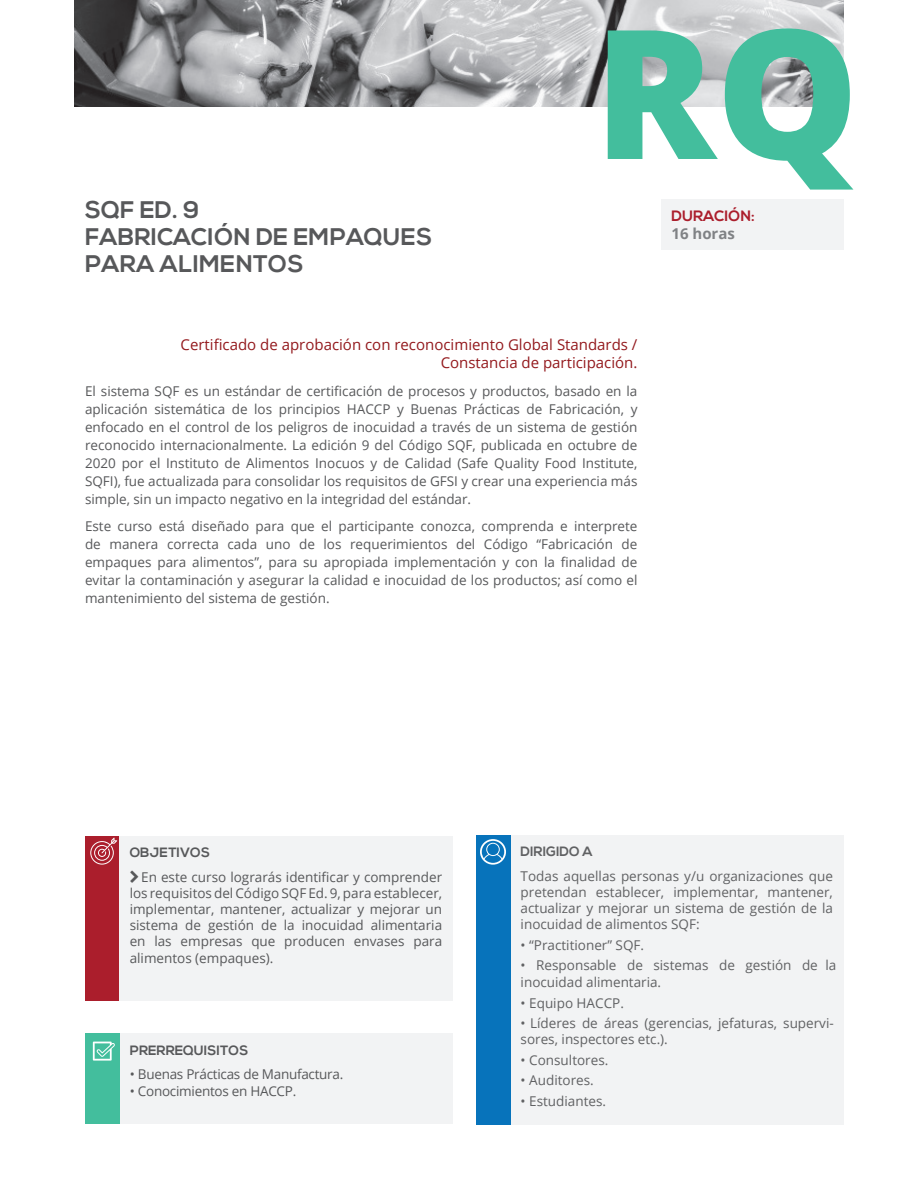
<style>
.page{position:relative;width:918px;height:1188px;background:#fff}
.page>*{position:absolute;margin:0;border:0;box-sizing:border-box;transform-origin:0 0}
.t1{font:800 180px "Open Sans";color:#43be9d}
.t2{font:700 24px "Nexa";letter-spacing:.01em;color:#57585a}
.t3{font:15px/18px "Open Sans";color:#93191d;text-align:right}
.Secciones{font:700 15px "Nexa";color:#ab1e2c}
.Secciones-2{font:700 15px "Open Sans";color:#808285}
.t4{font:13.5px/18px "Open Sans";color:#57585a;text-align:justify}
.t5{font:13.5px/16.2px "Open Sans";color:#606163}
.t6{font:13.5px "Open Sans";letter-spacing:-.02em;color:#57585a}
.t7{font:700 13.5px "Nexa";color:#57585a}
.t8{font:700 13.5px "Nexa";color:#606163}
</style>
<div class="page">
<div style="left:661px;top:199px;width:183px;height:51px;background:#f2f3f4"></div>
<img style="left:74px;top:0;width:770px;height:106px">
<div style="left:85px;top:836px;width:34px;height:164px;background:#ab1e2c"></div>
<div style="left:119px;top:836px;width:334px;height:164px;background:#f2f3f4"></div>
<svg style="left:90px;top:838px;width:27px;height:27px"></svg>
<div style="left:510px;top:835px;width:334px;height:290px;background:#f2f3f4"></div>
<div style="left:119px;top:1034px;width:334px;height:90px;background:#f2f3f4"></div>
<div style="left:476px;top:835px;width:34px;height:290px;background:#0773bb"></div>
<div style="left:85px;top:1034px;width:34px;height:90px;background:#43be9d"></div>
<svg style="left:480px;top:839px;width:26px;height:26px"></svg>
<svg style="left:93px;top:1042px;width:22px;height:19px"></svg>
<p class="t2" style="left:85px;top:195px;width:116px">SQF ED. 9</p>
<p class="t2" style="left:85px;top:222px;width:349px">FABRICACIÓN DE EMPAQUES</p>
<p class="t2" style="left:85px;top:249px;width:220px">PARA ALIMENTOS</p>
<h1 class="t1" style="left:594px;top:-43px;width:267px">RQ</h1>
<p class="Secciones" style="left:671px;top:208px;width:85px">DURACIÓN:</p>
<p class="Secciones-2" style="left:671px;top:223px;width:65px">16 horas</p>
<p class="t3" style="left:181px;top:335px;width:458px">Certificado de aprobación con reconocimiento Global Standards /<br>Constancia de participación.</p>
<p class="t4" style="left:85px;top:382px;width:554px">El sistema SQF es un estándar de certificación de procesos y productos, basado en la aplicación sistemática de los principios HACCP y Buenas Prácticas de Fabricación, y enfocado en el control de los peligros de inocuidad a través de un sistema de gestión reconocido internacionalmente. La edición 9 del Código SQF, publicada en octubre de 2020 por el Instituto de Alimentos Inocuos y de Calidad (Safe Quality Food Institute, SQFI), fue actualizada para consolidar los requisitos de GFSI y crear una experiencia más simple, sin un impacto negativo en la integridad del estándar.</p>
<p class="t4" style="left:85px;top:516px;width:554px">Este curso está diseñado para que el participante conozca, comprenda e interprete de manera correcta cada uno de los requerimientos del Código “Fabricación de empaques para alimentos”, para su apropiada implementación y con la finalidad de evitar la contaminación y asegurar la calidad e inocuidad de los productos; así como el mantenimiento del sistema de gestión.</p>
<p class="t7" style="left:130px;top:844px;width:82px">OBJETIVOS</p>
<p class="t4" style="left:130px;top:868px;width:314px;line-height:16.2px;text-indent:11px">En este curso lograrás identificar y comprender los requisitos del Código SQF Ed. 9, para establecer, implementar, mantener, actualizar y mejorar un sistema de gestión de la inocuidad alimentaria en las empresas que producen envases para alimentos (empaques).</p>
<p class="t7" style="left:130px;top:1042px;width:120px">PRERREQUISITOS</p>
<p class="t6" style="left:130px;top:1065px;width:215px">• Buenas Prácticas de Manufactura.</p>
<p class="t6" style="left:130px;top:1081px;width:168px">• Conocimientos en HACCP.</p>
<p class="t8" style="left:521px;top:844px;width:73px">DIRIGIDO A</p>
<p class="t5" style="left:521px;top:867px;width:314px;text-align:justify">Todas aquellas personas y/u organizaciones que pretendan establecer, implementar, mantener, actualizar y mejorar un sistema de gestión de la inocuidad de alimentos SQF:</p>
<p class="t5" style="left:521px;top:937px;width:125px">• “Practitioner” SQF.</p>
<p class="t5" style="left:521px;top:957px;width:317px;line-height:16.8px">• Responsable de sistemas de gestión de la inocuidad alimentaria.</p>
<p class="t5" style="left:521px;top:994px;width:105px">• Equipo HACCP.</p>
<p class="t5" style="left:521px;top:1015px;width:315px">• Líderes de áreas (gerencias, jefaturas, supervi&shy;sores, inspectores etc.).</p>
<p class="t5" style="left:521px;top:1051px;width:89px">• Consultores.</p>
<p class="t5" style="left:521px;top:1072px;width:75px">• Auditores.</p>
<p class="t5" style="left:521px;top:1092px;width:87px">• Estudiantes.</p>
</div>
